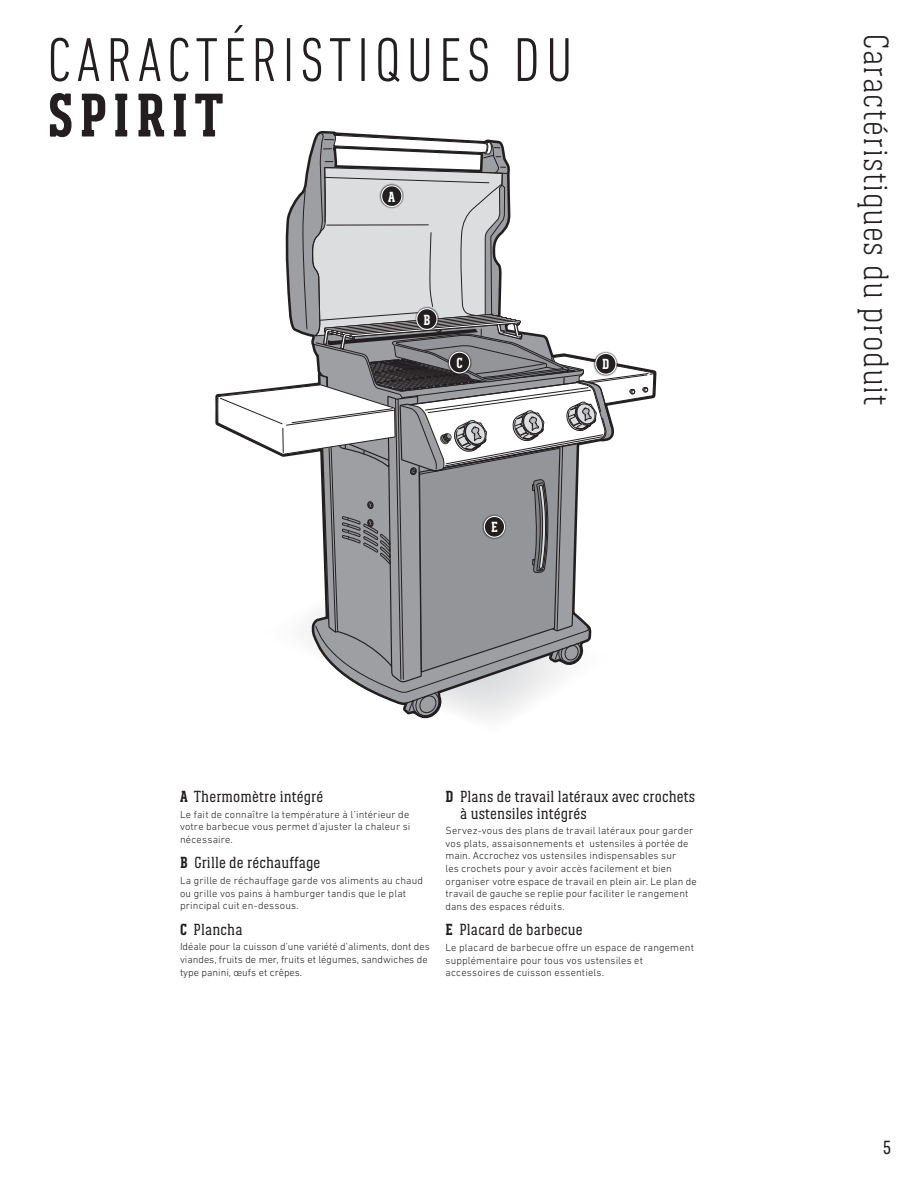
<style>
.page{position:relative;width:918px;height:1188px;background:#fff}
.page>*{position:absolute;margin:0;border:0;box-sizing:border-box;transform-origin:0 0}
.t1{font:300 condensed 63px "DIN Next LT Pro";letter-spacing:.09em;color:#231f20}
.t2{font:700 63px "Weber Serif";letter-spacing:.09em;color:#231f20}
.t3{font:300 36px "Weber Serif";letter-spacing:.02em;color:#231f20}
.t4{font:19.5px "Weber Serif";color:#231f20}
.t5{font:16.5px/16.5px "Weber Serif";letter-spacing:.01em;color:#231f20}
.t6{font:700 15px "Weber Serif";color:#fff}
.t7{font:300 10.5px/12.6px "DIN Next LT Pro";letter-spacing:.015em;color:#231f20}
.s1{font-weight:700}
</style>
<div class="page">
<svg style="left:217px;top:133px;width:438px;height:584px"></svg>
<div style="left:379px;top:183px;width:25px;height:26px;background:#231f20;opacity:.75"></div>
<div style="left:382px;top:186px;width:20px;height:21px;background:#231f20;border-radius:50%"></div>
<div style="left:381px;top:185px;width:21px;height:22px;border:1px solid #fff;border-radius:50%"></div>
<div style="left:415px;top:306px;width:24px;height:26px;background:#231f20;opacity:.75"></div>
<div style="left:417px;top:309px;width:20px;height:20px;background:#231f20;border-radius:50%"></div>
<div style="left:416px;top:308px;width:22px;height:22px;border:1px solid #fff;border-radius:50%"></div>
<div style="left:447px;top:350px;width:25px;height:25px;background:#231f20;opacity:.75"></div>
<div style="left:449px;top:352px;width:21px;height:21px;background:#231f20;border-radius:50%"></div>
<div style="left:449px;top:352px;width:21px;height:21px;border:1px solid #fff;border-radius:50%"></div>
<div style="left:593px;top:351px;width:25px;height:25px;background:#231f20;opacity:.75"></div>
<div style="left:596px;top:353px;width:20px;height:21px;background:#231f20;border-radius:50%"></div>
<div style="left:595px;top:353px;width:22px;height:22px;border:1px solid #fff;border-radius:50%"></div>
<div style="left:482px;top:514px;width:25px;height:25px;background:#231f20;opacity:.75"></div>
<div style="left:484px;top:516px;width:21px;height:21px;background:#231f20;border-radius:50%"></div>
<div style="left:484px;top:516px;width:21px;height:22px;border:1px solid #fff;border-radius:50%"></div>
<h1 class="t1" style="left:47px;top:24px;width:527px">CARACTÉRISTIQUES DU</h1>
<h1 class="t2" style="left:47px;top:80px;width:178px">SPIRIT</h1>
<h3 class="t6" style="left:388px;top:188px;width:9px">A</h3>
<h3 class="t6" style="left:423px;top:311px;width:8px">B</h3>
<h3 class="t6" style="left:456px;top:355px;width:8px">C</h3>
<h3 class="t6" style="left:602px;top:356px;width:9px">D</h3>
<h3 class="t6" style="left:491px;top:519px;width:8px">E</h3>
<h3 class="t5" style="left:180px;top:788px;width:145px"><span class="s1">A</span> Thermomètre intégré</h3>
<p class="t7" style="left:180px;top:808px;width:232px;text-align:justify">Le fait de connaître la température à l’intérieur de votre barbecue vous permet d'ajuster la chaleur si nécessaire.</p>
<h3 class="t5" style="left:180px;top:855px;width:142px"><span class="s1">B</span> Grille de réchauffage</h3>
<p class="t7" style="left:180px;top:874px;width:245px">La grille de réchauffage garde vos aliments au chaud ou grille vos pains à hamburger tandis que le plat principal cuit en-dessous.</p>
<h3 class="t5" style="left:180px;top:921px;width:64px"><span class="s1">C</span> Plancha</h3>
<p class="t7" style="left:180px;top:940px;width:251px">Idéale pour la cuisson d’une variété d’aliments, dont des viandes, fruits de mer, fruits et légumes, sandwiches de type panini, œufs et crêpes.</p>
<h3 class="t5" style="left:460px;top:788px;width:237px;text-indent:-15px"><span class="s1">D</span> Plans de travail latéraux avec crochets à ustensiles intégrés</h3>
<p class="t7" style="left:446px;top:824px;width:253px">Servez-vous des plans de travail latéraux pour garder vos plats, assaisonnements et ustensiles à portée de main. Accrochez vos ustensiles indispensables sur<br>les crochets pour y avoir accès facilement et bien organiser votre espace de travail en plein air. Le plan de travail de gauche se replie pour faciliter le rangement dans des espaces réduits.</p>
<h3 class="t5" style="left:446px;top:922px;width:139px"><span class="s1">E</span> Placard de barbecue</h3>
<p class="t7" style="left:446px;top:941px;width:250px">Le placard de barbecue offre un espace de rangement supplémentaire pour tous vos ustensiles et accessoires de cuisson essentiels.</p>
<h2 class="t3" style="left:896px;top:34px;width:373px;rotate:90deg">Caractéristiques du produit</h2>
<h3 class="t4" style="left:883px;top:1137px;width:9px">5</h3>
</div>
